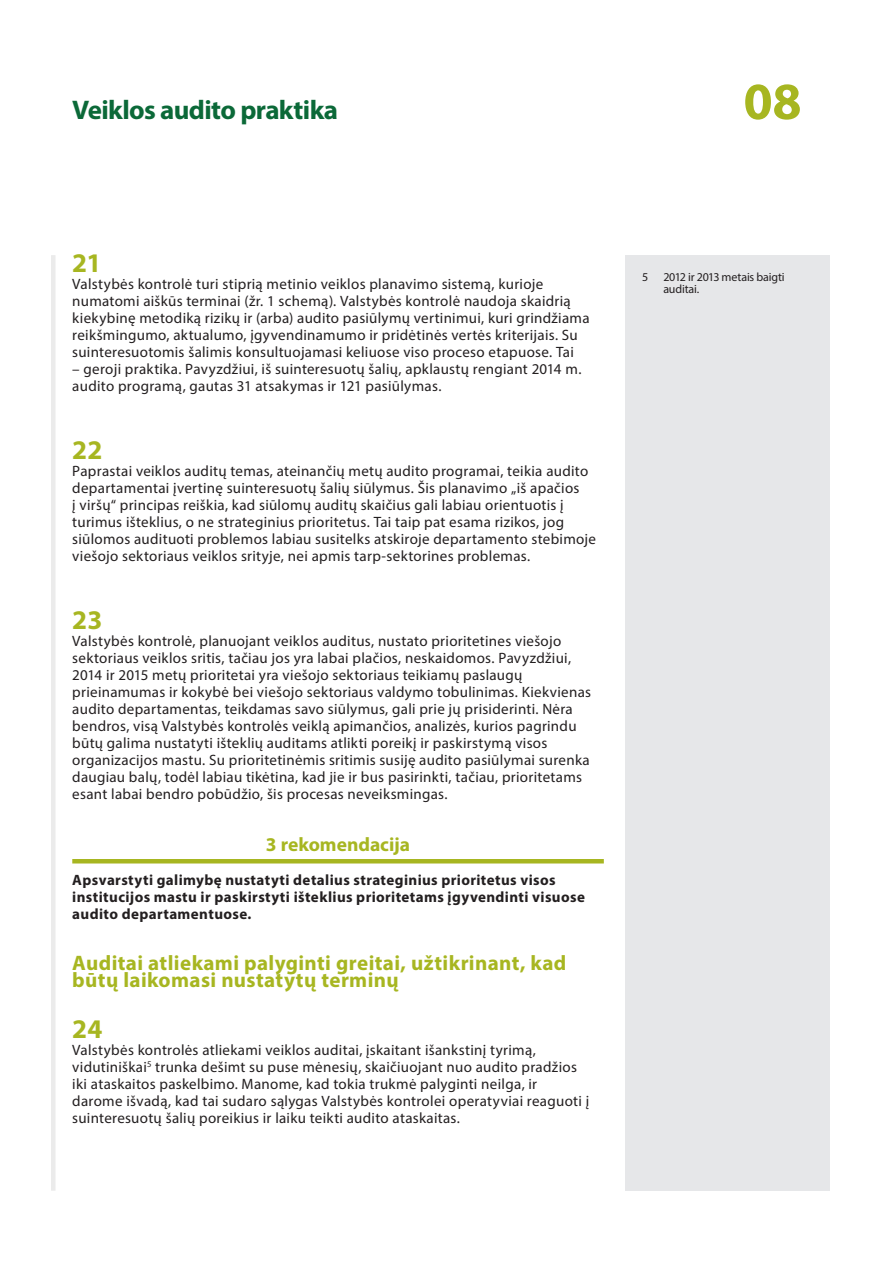
<style>
.page{position:relative;width:893px;height:1263px;background:#fff}
.page>*{position:absolute;margin:0;border:0;box-sizing:border-box;transform-origin:0 0}
.t1{font:700 52.5px "Myriad Pro";color:#a7b621}
.t2{font:700 27px "Myriad Pro";letter-spacing:-.025em;color:#0b6938}
.t3{font:700 27px "Myriad Pro";letter-spacing:.005em;color:#a7b621}
.t4{font:700 25.5px "Myriad Pro";letter-spacing:-.03em;color:#0b6938}
.t5{font:700 21px/17px "Myriad Pro";letter-spacing:.015em;color:#a7b621}
.t6{font:700 19.5px "Myriad Pro";color:#a7b621}
.t7{font:15px/17px "Myriad Pro";letter-spacing:.02em;color:#231f20}
.t8{font:700 15px/17px "Myriad Pro";letter-spacing:.025em;color:#231f20}
.t9{font:12px/12px "Myriad Pro";letter-spacing:-.015em;color:#231f20}
</style>
<div class="page">
<div style="left:51px;top:255px;width:5px;height:936px;background:#ebebeb"></div>
<hr style="left:72px;top:859px;width:532px;height:4px;background:#a7b621">
<div style="left:625px;top:255px;width:204px;height:936px;background:#e6e7e9"></div>
<h2 class="t2" style="left:72px;top:92px;width:267px">Veiklos audito praktika</h2>
<h3 class="t4" style="left:72px;top:94px;width:80px">Turinys</h3>
<h1 class="t1" style="left:743px;top:67px;width:60px">08</h1>
<h2 class="t3" style="left:72px;top:245px;width:31px">21</h2>
<p class="t7" style="left:72px;top:275px;width:519px">Valstybės kontrolė turi stiprią metinio veiklos planavimo sistemą, kurioje numatomi aiškūs terminai (žr. 1 schemą). Valstybės kontrolė naudoja skaidrią kiekybinę metodiką rizikų ir (arba) audito pasiūlymų vertinimui, kuri grindžiama reikšmingumo, aktualumo, įgyvendinamumo ir pridėtinės vertės kriterijais. Su suinteresuotomis šalimis konsultuojamasi keliuose viso proceso etapuose. Tai</p>
<p class="t7" style="left:72px;top:360px;width:511px">– geroji praktika. Pavyzdžiui, iš suinteresuotų šalių, apklaustų rengiant 2014 m. audito programą, gautas 31 atsakymas ir 121 pasiūlymas.</p>
<h2 class="t3" style="left:72px;top:433px;width:32px">22</h2>
<p class="t7" style="left:72px;top:462px;width:525px">Paprastai veiklos auditų temas, ateinančių metų audito programai, teikia audito departamentai įvertinę suinteresuotų šalių siūlymus. Šis planavimo „iš apačios<br>į viršų“ principas reiškia, kad siūlomų auditų skaičius gali labiau orientuotis į turimus išteklius, o ne strateginius prioritetus. Tai taip pat esama rizikos, jog siūlomos audituoti problemos labiau susitelks atskiroje departamento stebimoje viešojo sektoriaus veiklos srityje, nei apmis tarp-sektorines problemas.</p>
<h2 class="t3" style="left:72px;top:603px;width:32px">23</h2>
<p class="t7" style="left:72px;top:633px;width:520px">Valstybės kontrolė, planuojant veiklos auditus, nustato prioritetines viešojo sektoriaus veiklos sritis, tačiau jos yra labai plačios, neskaidomos. Pavyzdžiui, 2014 ir 2015 metų prioritetai yra viešojo sektoriaus teikiamų paslaugų prieinamumas ir kokybė bei viešojo sektoriaus valdymo tobulinimas. Kiekvienas audito departamentas, teikdamas savo siūlymus, gali prie jų prisiderinti. Nėra bendros, visą Valstybės kontrolės veiklą apimančios, analizės, kurios pagrindu būtų galima nustatyti išteklių auditams atlikti poreikį ir paskirstymą visos organizacijos mastu. Su prioritetinėmis sritimis susiję audito pasiūlymai surenka daugiau balų, todėl labiau tikėtina, kad jie ir bus pasirinkti, tačiau, prioritetams esant labai bendro pobūdžio, šis procesas neveiksmingas.</p>
<h3 class="t6" style="left:266px;top:831px;width:146px">3 rekomendacija</h3>
<p class="t8" style="left:72px;top:870px;width:514px">Apsvarstyti galimybę nustatyti detalius strateginius prioritetus visos institucijos mastu ir paskirstyti išteklius prioritetams įgyvendinti visuose audito departamentuose.</p>
<h3 class="t5" style="left:72px;top:953px;width:496px">Auditai atliekami palyginti greitai, užtikrinant, kad būtų laikomasi nustatytų terminų</h3>
<h2 class="t3" style="left:72px;top:1011px;width:32px">24</h2>
<p class="t7" style="left:72px;top:1041px;width:518px">Valstybės kontrolės atliekami veiklos auditai, įskaitant išankstinį tyrimą, vidutiniškai<sup>5</sup> trunka dešimt su puse mėnesių, skaičiuojant nuo audito pradžios iki ataskaitos paskelbimo. Manome, kad tokia trukmė palyginti neilga, ir darome išvadą, kad tai sudaro sąlygas Valstybės kontrolei operatyviai reaguoti į suinteresuotų šalių poreikius ir laiku teikti audito ataskaitas.</p>
<p class="t9" style="left:642px;top:271px;width:8px">5</p>
<p class="t9" style="left:663px;top:271px;width:123px">2012 ir 2013 metais baigti auditai.</p>
</div>
